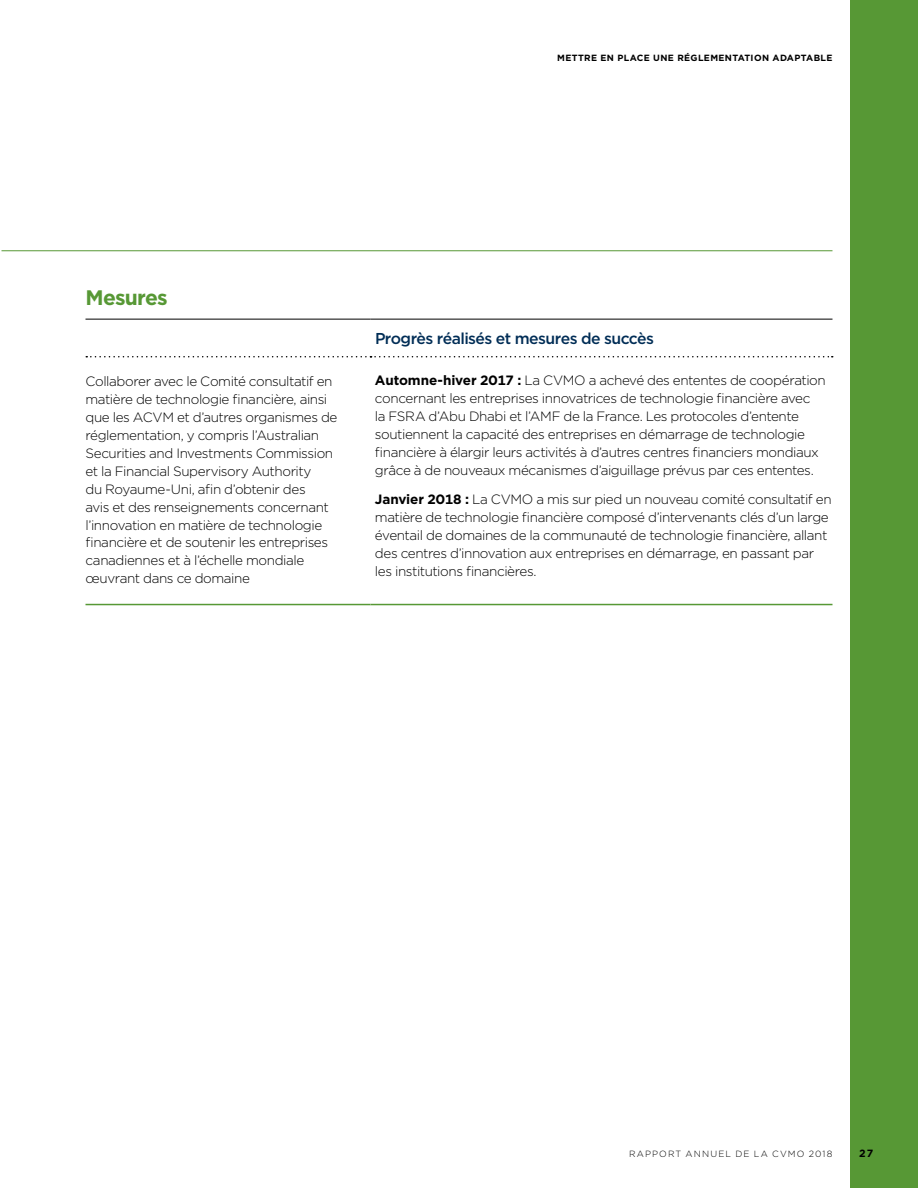
<style>
.page{position:relative;width:918px;height:1188px;background:#fff}
.page>*{position:absolute;margin:0;border:0;box-sizing:border-box;transform-origin:0 0}
.Table_header{font:700 21px "Gotham";letter-spacing:-.04em;color:#579835}
.H3_Goals{font:500 15.75px "Gotham";letter-spacing:-.035em;color:#002d56}
.Table_Progress_Body{font:300 13.5px/18px "Gotham";letter-spacing:-.03em;color:#000}
.Actions{font:300 13.5px/18px "Gotham";letter-spacing:-.03em;color:#000}
.t1{font:700 10.5px "Gotham";color:#000}
.t2{font:700 9px "Gotham";letter-spacing:.04em;color:#000}
.t3{font:300 9px "Gotham";letter-spacing:.125em;color:#000}
.s1{font-weight:700}
</style>
<div class="page">
<div style="left:850px;top:0;width:68px;height:1188px;background:#579835"></div>
<hr style="left:2px;top:250px;width:830px;height:1px;background:#579835">
<hr style="left:86px;top:604px;width:284px;height:1px;background:#579835">
<hr style="left:370px;top:604px;width:462px;height:1px;background:#579835">
<hr style="left:86px;top:319px;width:284px;height:1px;background:#000">
<hr style="left:370px;top:319px;width:462px;height:1px;background:#000">
<svg style="left:86px;top:356px;width:747px;height:1px"></svg>
<p class="Table_header" style="left:86px;top:283px;width:84px">Mesures</p>
<p class="t2" style="left:557px;top:52px;width:277px">METTRE EN PLACE UNE RÉGLEMENTATION ADAPTABLE</p>
<p class="H3_Goals" style="left:375px;top:328px;width:281px">Progrès réalisés et mesures de succès</p>
<p class="Actions" style="left:86px;top:371px;width:253px">Collaborer avec le Comité consultatif en matière de technologie financière, ainsi que les ACVM et d’autres organismes de réglementation, y compris l’Australian Securities and Investments Commission et la Financial Supervisory Authority<br>du Royaume-Uni, afin d’obtenir des<br>avis et des renseignements concernant l’innovation en matière de technologie financière et de soutenir les entreprises canadiennes et à l’échelle mondiale œuvrant dans ce domaine</p>
<p class="Table_Progress_Body" style="left:375px;top:371px;width:452px"><span class="s1">Automne-hiver 2017 :</span> La CVMO a achevé des ententes de coopération concernant les entreprises innovatrices de technologie financière avec<br>la FSRA d’Abu Dhabi et l’AMF de la France. Les protocoles d’entente soutiennent la capacité des entreprises en démarrage de technologie financière à élargir leurs activités à d’autres centres financiers mondiaux grâce à de nouveaux mécanismes d’aiguillage prévus par ces ententes.</p>
<p class="Table_Progress_Body" style="left:375px;top:490px;width:458px"><span class="s1">Janvier 2018 :</span> La CVMO a mis sur pied un nouveau comité consultatif en matière de technologie financière composé d’intervenants clés d’un large éventail de domaines de la communauté de technologie financière, allant des centres d’innovation aux entreprises en démarrage, en passant par les institutions financières.</p>
<p class="t3" style="left:629px;top:1148px;width:205px">RAPPORT ANNUEL DE LA CVMO 2018</p>
<p class="t1" style="left:859px;top:1146px;width:16px">27</p>
</div>
